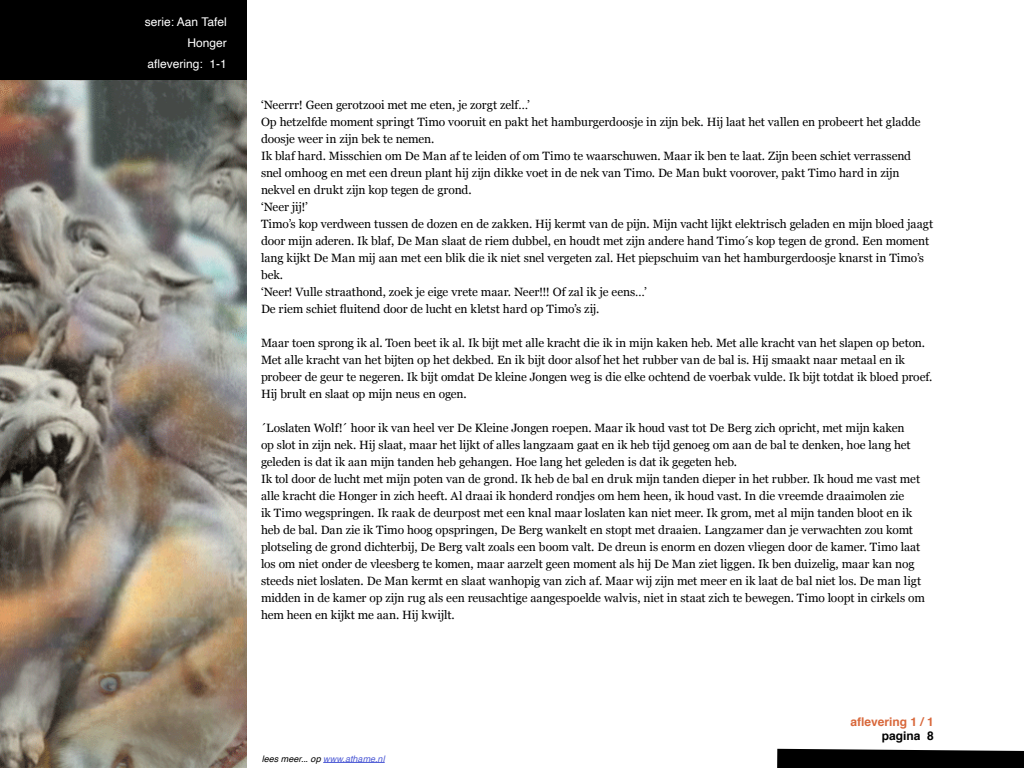
<style>
.page{position:relative;width:1024px;height:768px;background:#fff}
.page>*{position:absolute;margin:0;border:0;box-sizing:border-box;transform-origin:0 0}
.t1{font:12px/17px "Georgia";letter-spacing:-.01em;color:#000}
.t2{font:12px/21px "Helvetica";color:#fff;text-align:right}
.t3{font:700 12px "Helvetica";color:#d8673a}
.t4{font:700 12px "Helvetica";color:#000}
.t5{font:italic 9px "Helvetica";letter-spacing:.005em;color:#000}
.s1{color:#4f5cd6}
</style>
<div class="page">
<svg style="left:777px;top:749px;width:247px;height:19px;background:#0c0c0c"></svg>
<hr style="left:323px;top:762px;width:62px;height:1px;background:#4f5cd6">
<img style="left:0;top:80px;width:247px;height:688px">
<div style="left:0;top:0;width:247px;height:80px;background:#000"></div>
<p class="t2" style="left:145px;top:12px;width:83px">serie: Aan Tafel<br>Honger aflevering: 1-1</p>
<p class="t2" style="left:145px;top:12px;width:28px">boek</p>
<p class="t2" style="left:158px;top:54px;width:57px">aflevering:</p>
<p class="t1" style="left:261px;top:96px;width:674px">‘Neerrr! Geen gerotzooi met me eten, je zorgt zelf…’<br>Op hetzelfde moment springt Timo vooruit en pakt het hamburgerdoosje in zijn bek. Hij laat het vallen en probeert het gladde doosje weer in zijn bek te nemen.<br>Ik blaf hard. Misschien om De Man af te leiden of om Timo te waarschuwen. Maar ik ben te laat. Zijn been schiet verrassend snel omhoog en met een dreun plant hij zijn dikke voet in de nek van Timo. De Man bukt voorover, pakt Timo hard in zijn nekvel en drukt zijn kop tegen de grond.<br>‘Neer jij!’<br>Timo’s kop verdween tussen de dozen en de zakken. Hij kermt van de pijn. Mijn vacht lijkt elektrisch geladen en mijn bloed jaagt door mijn aderen. Ik blaf, De Man slaat de riem dubbel, en houdt met zijn andere hand Timo´s kop tegen de grond. Een moment lang kijkt De Man mij aan met een blik die ik niet snel vergeten zal. Het piepschuim van het hamburgerdoosje knarst in Timo’s bek.<br>‘Neer! Vulle straathond, zoek je eige vrete maar. Neer!!! Of zal ik je eens…’<br>De riem schiet fluitend door de lucht en kletst hard op Timo’s zij.</p>
<p class="t1" style="left:261px;top:334px;width:673px">Maar toen sprong ik al. Toen beet ik al. Ik bijt met alle kracht die ik in mijn kaken heb. Met alle kracht van het slapen op beton.<br>Met alle kracht van het bijten op het dekbed. En ik bijt door alsof het het rubber van de bal is. Hij smaakt naar metaal en ik probeer de geur te negeren. Ik bijt omdat De kleine Jongen weg is die elke ochtend de voerbak vulde. Ik bijt totdat ik bloed proef.<br>Hij brult en slaat op mijn neus en ogen.</p>
<p class="t1" style="left:261px;top:419px;width:665px">´Loslaten Wolf!´ hoor ik van heel ver De Kleine Jongen roepen. Maar ik houd vast tot De Berg zich opricht, met mijn kaken<br>op slot in zijn nek. Hij slaat, maar het lijkt of alles langzaam gaat en ik heb tijd genoeg om aan de bal te denken, hoe lang het geleden is dat ik aan mijn tanden heb gehangen. Hoe lang het geleden is dat ik gegeten heb.<br>Ik tol door de lucht met mijn poten van de grond. Ik heb de bal en druk mijn tanden dieper in het rubber. Ik houd me vast met alle kracht die Honger in zich heeft. Al draai ik honderd rondjes om hem heen, ik houd vast. In die vreemde draaimolen zie<br>ik Timo wegspringen. Ik raak de deurpost met een knal maar loslaten kan niet meer. Ik grom, met al mijn tanden bloot en ik heb de bal. Dan zie ik Timo hoog opspringen, De Berg wankelt en stopt met draaien. Langzamer dan je verwachten zou komt plotseling de grond dichterbij, De Berg valt zoals een boom valt. De dreun is enorm en dozen vliegen door de kamer. Timo laat los om niet onder de vleesberg te komen, maar aarzelt geen moment als hij De Man ziet liggen. Ik ben duizelig, maar kan nog steeds niet loslaten. De Man kermt en slaat wanhopig van zich af. Maar wij zijn met meer en ik laat de bal niet los. De man ligt midden in de kamer op zijn rug als een reusachtige aangespoelde walvis, niet in staat zich te bewegen. Timo loopt in cirkels om hem heen en kijkt me aan. Hij kwijlt.</p>
<p class="t5" style="left:262px;top:752px;width:124px">lees meer... op <span class="s1">www.athame.nl</span></p>
<p class="t3" style="left:851px;top:712px;width:85px">aflevering 1 / 1</p>
<p class="t4" style="left:882px;top:726px;width:54px">pagina 8</p>
</div>
